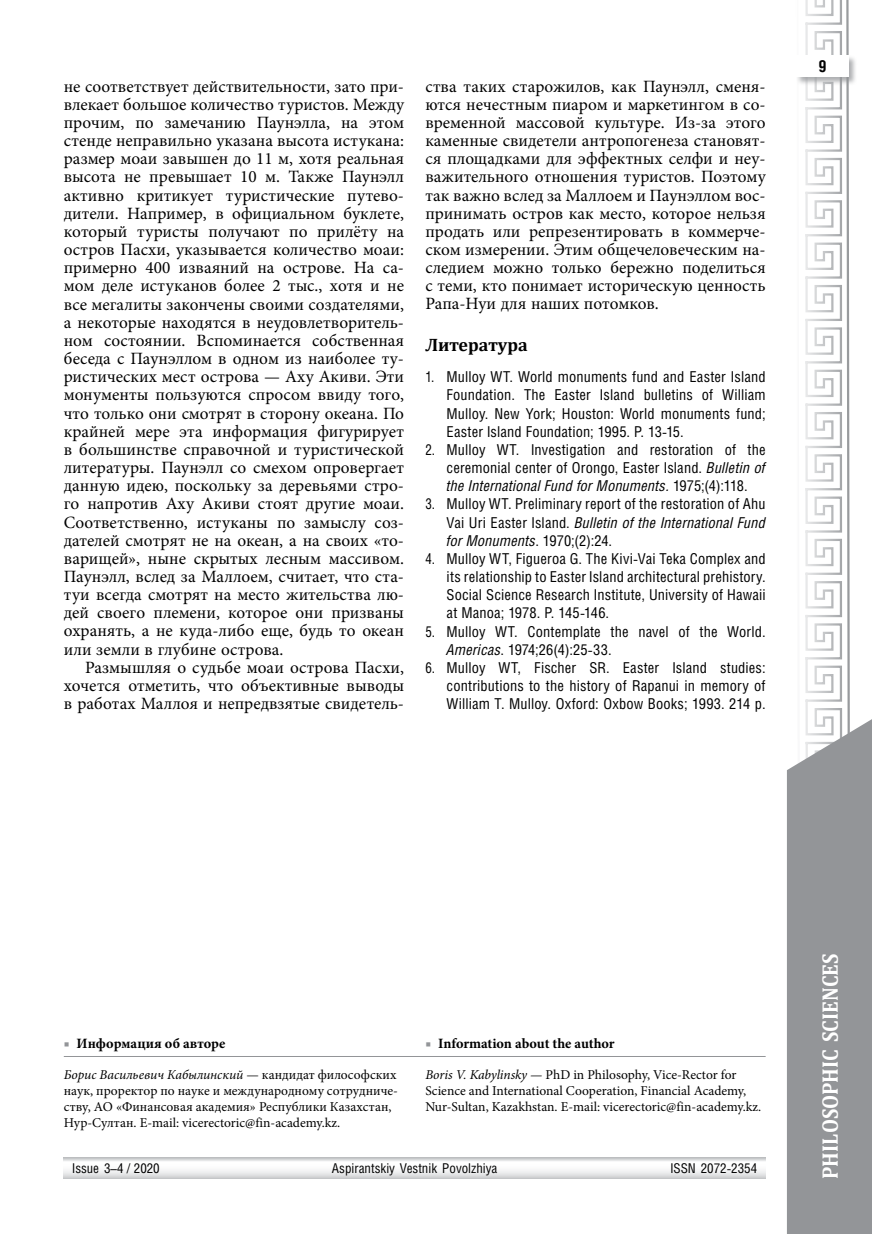
<style>
.page{position:relative;width:872px;height:1234px;background:#fff}
.page>*{position:absolute;margin:0;border:0;box-sizing:border-box;transform-origin:0 0}
.t1{font:700 22.5px "Cambria";letter-spacing:.005em;color:#fff;scale:.9 1}
.t2{font:700 18px "Cambria";color:#000}
.t3{font:17.25px/18.1px "Minion Pro";color:#000;text-align:justify}
.t4{font:700 16.5px "Helios Cond C";color:#000}
.t5{font:15px/18.1px "Helios Cond C";letter-spacing:.01em;color:#000;text-align:justify;scale:.9 1}
.t6{font:700 14.25px "Minion Pro";color:#000}
.t7{font:13.5px/15.8px "Minion Pro";color:#000}
.t8{font:13.5px "Helios Cond C";color:#000}
.s1{font-style:italic}
.s2{font-weight:400;color:#939598}
.s3{color:#939598}
</style>
<div class="page">
<svg style="left:805px;top:0;width:45px;height:706px"></svg>
<svg style="left:64px;top:1157px;width:701px;height:21px"></svg>
<div style="left:796px;top:55px;width:61px;height:30px;background:#939598;opacity:.75"></div>
<div style="left:796px;top:55px;width:52px;height:22px;background:#fff"></div>
<svg style="left:787px;top:706px;width:85px;height:527px;background:#9a9c9e"></svg>
<hr style="left:64px;top:1055px;width:701px;height:1px;background:#939598">
<p class="t3" style="left:64px;top:77px;width:342px">не соответствует действительности, зато при&shy;влекает большое количество туристов. Между прочим, по замечанию Паунэлла, на этом стенде неправильно указана высота истукана: размер моаи завышен до 11 м, хотя реальная высота не превышает 10 м. Также Паунэлл активно критикует туристические путево&shy;дители. Например, в официальном буклете, который туристы получают по прилёту на остров Пасхи, указывается количество моаи: примерно 400 изваяний на острове. На са&shy;мом деле истуканов более 2 тыс., хотя и не все мегалиты закончены своими создателями, а некоторые находятся в неудовлетворитель&shy;ном состоянии. Вспоминается собственная беседа с Паунэллом в одном из наиболее ту&shy;ристических мест острова — Аху Акиви. Эти монументы пользуются спросом ввиду того, что только они смотрят в сторону океана. По крайней мере эта информация фигурирует в большинстве справочной и туристической литературы. Паунэлл со смехом опровергает данную идею, поскольку за деревьями стро&shy;го напротив Аху Акиви стоят другие моаи.<br>Соответственно, истуканы по замыслу соз&shy;дателей смотрят не на океан, а на своих «то&shy;варищей», ныне скрытых лесным массивом.<br>Паунэлл, вслед за Маллоем, считает, что ста&shy;туи всегда смотрят на место жительства лю&shy;дей своего племени, которое они призваны охранять, а не куда-либо еще, будь то океан или земли в глубине острова.</p>
<p class="t3" style="left:64px;top:658px;width:342px;text-indent:21px">Размышляя о судьбе моаи острова Пасхи, хочется отметить, что объективные выводы в работах Маллоя и непредвзятые свидетель-</p>
<p class="t3" style="left:425px;top:77px;width:342px">ства таких старожилов, как Паунэлл, сменя&shy;ются нечестным пиаром и маркетингом в со&shy;временной массовой культуре. Из-за этого каменные свидетели антропогенеза становят&shy;ся площадками для эффектных селфи и неу&shy;важительного отношения туристов. Поэтому так важно вслед за Маллоем и Паунэллом вос&shy;принимать остров как место, которое нельзя продать или репрезентировать в коммерче&shy;ском измерении. Этим общечеловеческим на&shy;следием можно только бережно поделиться с теми, кто понимает историческую ценность Рапа-Нуи для наших потомков.</p>
<p class="t2" style="left:425px;top:331px;width:104px">Литература</p>
<p class="t5" style="left:446px;top:367px;width:356px;text-indent:-21px">1. Mulloy WT. World monuments fund and Easter Island Foundation. The Easter Island bulletins of William Mulloy. New York; Houston: World monuments fund; Easter Island Foundation; 1995. P. 13-15.</p>
<p class="t5" style="left:446px;top:440px;width:356px;text-indent:-21px">2. Mulloy WT. Investigation and restoration of the ceremonial center of Orongo, Easter Island. <span class="s1">Bulletin of the International Fund for Monuments.</span> 1975;(4):118.</p>
<p class="t5" style="left:446px;top:494px;width:356px;text-indent:-21px">3. Mulloy WT. Preliminary report of the restoration of Ahu Vai Uri Easter Island. <span class="s1">Bulletin of the International Fund for Monuments</span>. 1970;(2):24.</p>
<p class="t5" style="left:446px;top:549px;width:356px;text-indent:-21px">4. Mulloy WT, Figueroa G. The Kivi-Vai Teka Complex and its relationship to Easter Island architectural prehistory.<br>Social Science Research Institute, University of Hawaii at Manoa; 1978. P. 145-146.</p>
<p class="t5" style="left:446px;top:621px;width:356px;text-indent:-21px">5. Mulloy WT. Contemplate the navel of the World.<br><span class="s1">Americas</span>. 1974;26(4):25-33.</p>
<p class="t5" style="left:446px;top:658px;width:356px;text-indent:-21px">6. Mulloy WT, Fischer SR. Easter Island studies: contributions to the history of Rapanui in memory of William T. Mulloy. Oxford: Oxbow Books; 1993. 214 р.</p>
<p class="t4" style="left:818px;top:56px;width:10px">9</p>
<p class="t6" style="left:64px;top:1033px;width:163px"><span class="s2">■</span> Информация об авторе</p>
<p class="t6" style="left:425px;top:1033px;width:191px"><span class="s3">■</span> Information about the author</p>
<p class="t7" style="left:64px;top:1067px;width:336px"><span class="s1">Борис Васильевич Кабылинский</span> — кандидат философских наук, проректор по науке и международному сотрудниче&shy;ству, АО «Финансовая академия» Республики Казахстан, Нур-Султан. E-mail: vicerectoric@fin-academy.kz.</p>
<p class="t7" style="left:425px;top:1067px;width:337px"><span class="s1">Boris V. Kabylinsky —</span> PhD in Philosophy, Vice-Rector for<br>Science and International Cooperation, Financial Academy,<br>Nur-Sultan, Kazakhstan. E-mail: vicerectoric@fin-academy.kz.</p>
<p class="t8" style="left:72px;top:1159px;width:89px">Issue 3–4 / 2020</p>
<p class="t8" style="left:332px;top:1159px;width:167px">Aspirantskiy Vestnik Povolzhiya</p>
<p class="t8" style="left:670px;top:1159px;width:88px">ISSN 2072-2354</p>
<h1 class="t1" style="left:814px;top:1178px;width:252px;rotate:-90deg">PHILOSOPHIC SCIENCES</h1>
</div>
